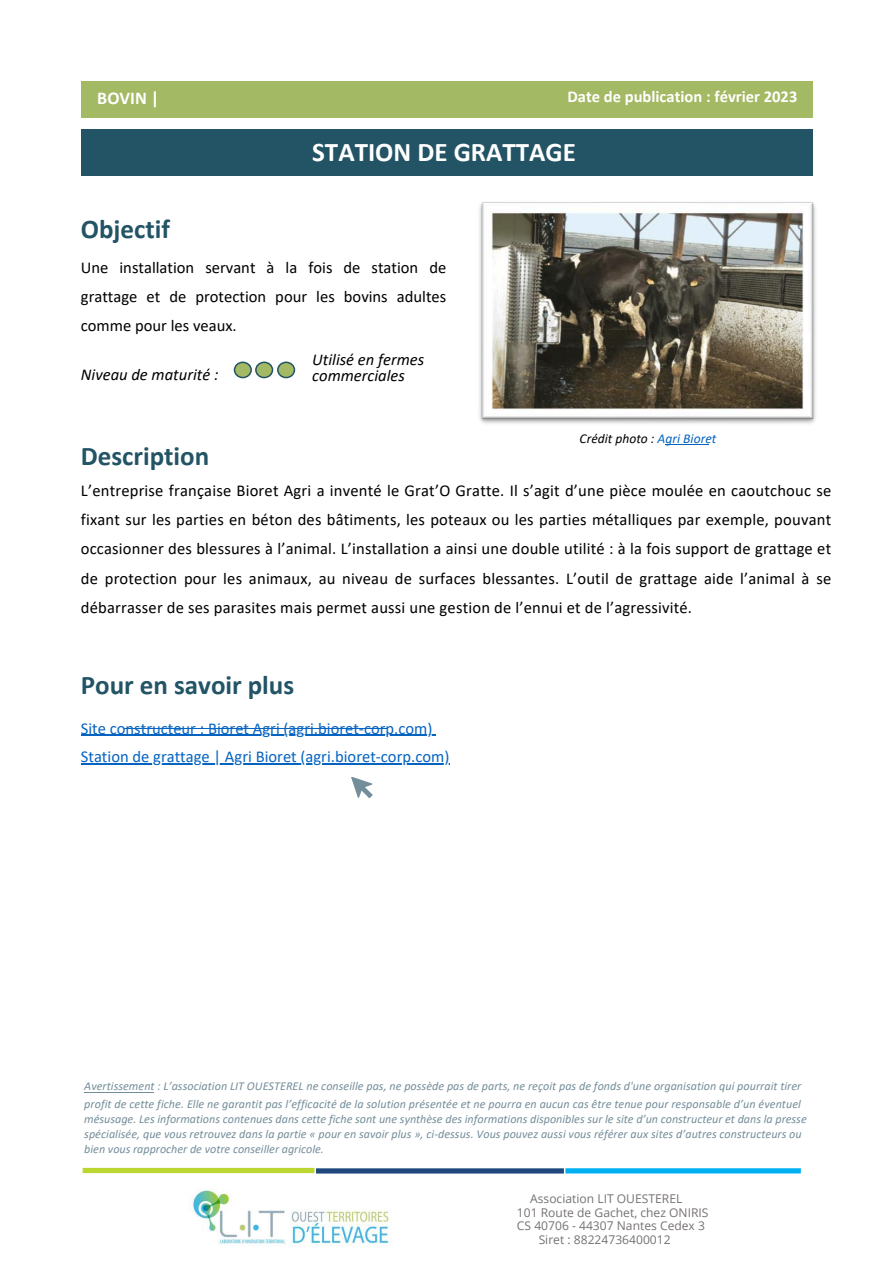
<style>
.page{position:relative;width:894px;height:1264px;background:#fff}
.page>*{position:absolute;margin:0;border:0;box-sizing:border-box;transform-origin:0 0}
.t1{font:700 27px "Calibri";color:#235465}
.t2{font:700 27px "Calibri";color:#fff}
.t3{font:700 18px "Calibri";color:#fff}
.t4{font:16.5px/29.2px "Calibri";letter-spacing:.005em;color:#000;text-align:justify}
.t5{font:16.5px "Calibri";color:#0563c1}
.t6{font:italic 16.5px/15.8px "Calibri";color:#000}
.t7{font:700 16.5px "Calibri";color:#fff}
.t8{font:italic 13.5px "Calibri";color:#000}
.t9{font:italic 12px "Calibri";letter-spacing:.005em;color:#748d9a}
.t10{font:12px "Open Sans";color:#767171}
.s1{color:#0563c1}
</style>
<div class="page">
<img style="left:192px;top:1189px;width:200px;height:57px">
<hr style="left:125px;top:727px;width:262px;height:1px;background:#0563c1">
<div style="left:81px;top:129px;width:731px;height:46px;background:#235465"></div>
<div style="left:81px;top:81px;width:730px;height:37px;background:#a4b963"></div>
<svg style="left:234px;top:362px;width:17px;height:15px"></svg>
<div style="left:234px;top:361px;width:18px;height:17px;border:1px solid #235465;border-radius:50%"></div>
<svg style="left:256px;top:362px;width:16px;height:15px"></svg>
<div style="left:255px;top:361px;width:18px;height:17px;border:1px solid #235465;border-radius:50%"></div>
<svg style="left:278px;top:362px;width:16px;height:15px"></svg>
<div style="left:277px;top:361px;width:18px;height:17px;border:1px solid #235465;border-radius:50%"></div>
<div style="left:82px;top:1167px;width:258px;height:6px;background:#bcd631"></div>
<div style="left:81px;top:1166px;width:260px;height:8px;border:1px solid #fff"></div>
<svg style="left:565px;top:1168px;width:235px;height:4px"></svg>
<div style="left:462px;top:1166px;width:340px;height:8px;border:1px solid #fff"></div>
<svg style="left:316px;top:1168px;width:247px;height:4px"></svg>
<div style="left:314px;top:1166px;width:251px;height:8px;border:1px solid #fff"></div>
<img style="left:479px;top:202px;width:337px;height:222px">
<hr style="left:84px;top:1092px;width:70px;height:1px;background:#748d9a">
<svg style="left:351px;top:777px;width:22px;height:21px"></svg>
<hr style="left:664px;top:444px;width:44px;height:1px;background:#0563c1">
<hr style="left:81px;top:734px;width:351px;height:2px;background:#0563c1">
<hr style="left:81px;top:763px;width:368px;height:1px;background:#0563c1">
<p class="t3" style="left:97px;top:91px;width:64px">BOVIN |</p>
<h5 class="t7" style="left:567px;top:90px;width:231px">Date de publication : février 2023</h5>
<p class="t2" style="left:312px;top:140px;width:265px">STATION DE GRATTAGE</p>
<h1 class="t1" style="left:81px;top:217px;width:90px">Objectif</h1>
<h1 class="t4" style="left:81px;top:254px;width:367px">Une installation servant à la fois de station de grattage et de protection pour les bovins adultes comme pour les veaux.</h1>
<h4 class="t6" style="left:81px;top:367px;width:139px">Niveau de maturité :</h4>
<p class="t6" style="left:312px;top:353px;width:113px">Utilisé en fermes commerciales</p>
<p class="t8" style="left:579px;top:432px;width:138px">Crédit photo : <span class="s1">Agri Bioret</span></p>
<h4 class="t1" style="left:81px;top:445px;width:130px">Description</h4>
<h4 class="t4" style="left:81px;top:477px;width:751px">L’entreprise française Bioret Agri a inventé le Grat’O Gratte. Il s’agit d’une pièce moulée en caoutchouc se fixant sur les parties en béton des bâtiments, les poteaux ou les parties métalliques par exemple, pouvant occasionner des blessures à l’animal. L’installation a ainsi une double utilité : à la fois support de grattage et de protection pour les animaux, au niveau de surfaces blessantes. L’outil de grattage aide l’animal à se débarrasser de ses parasites mais permet aussi une gestion de l’ennui et de l’agressivité.</h4>
<h4 class="t1" style="left:81px;top:674px;width:215px">Pour en savoir plus</h4>
<p class="t5" style="left:81px;top:721px;width:353px">Site constructeur : Bioret Agri (agri.bioret-corp.com)</p>
<h4 class="t5" style="left:81px;top:749px;width:370px">Station de grattage | Agri Bioret (agri.bioret-corp.com)</h4>
<p class="t9" style="left:84px;top:1080px;width:718px">Avertissement : L’association LIT OUESTEREL ne conseille pas, ne possède pas de parts, ne reçoit pas de fonds d'une organisation qui pourrait tirer</p>
<p class="t9" style="left:84px;top:1098px;width:718px">profit de cette fiche. Elle ne garantit pas l’efficacité de la solution présentée et ne pourra en aucun cas être tenue pour responsable d’un éventuel</p>
<p class="t9" style="left:84px;top:1113px;width:723px">mésusage. Les informations contenues dans cette fiche sont une synthèse des informations disponibles sur le site d’un constructeur et dans la presse</p>
<p class="t9" style="left:84px;top:1129px;width:718px">spécialisée, que vous retrouvez dans la partie « pour en savoir plus », ci-dessus. Vous pouvez aussi vous référer aux sites d’autres constructeurs ou</p>
<p class="t9" style="left:84px;top:1143px;width:241px">bien vous rapprocher de votre conseiller agricole.</p>
<h3 class="t10" style="left:530px;top:1190px;width:154px">Association LIT OUESTEREL</h3>
<h3 class="t10" style="left:517px;top:1203px;width:193px">101 Route de Gachet, chez ONIRIS</h3>
<h3 class="t10" style="left:517px;top:1217px;width:189px">CS 40706 - 44307 Nantes Cedex 3</h3>
<h3 class="t10" style="left:538px;top:1230px;width:133px">Siret : 88224736400012</h3>
</div>
